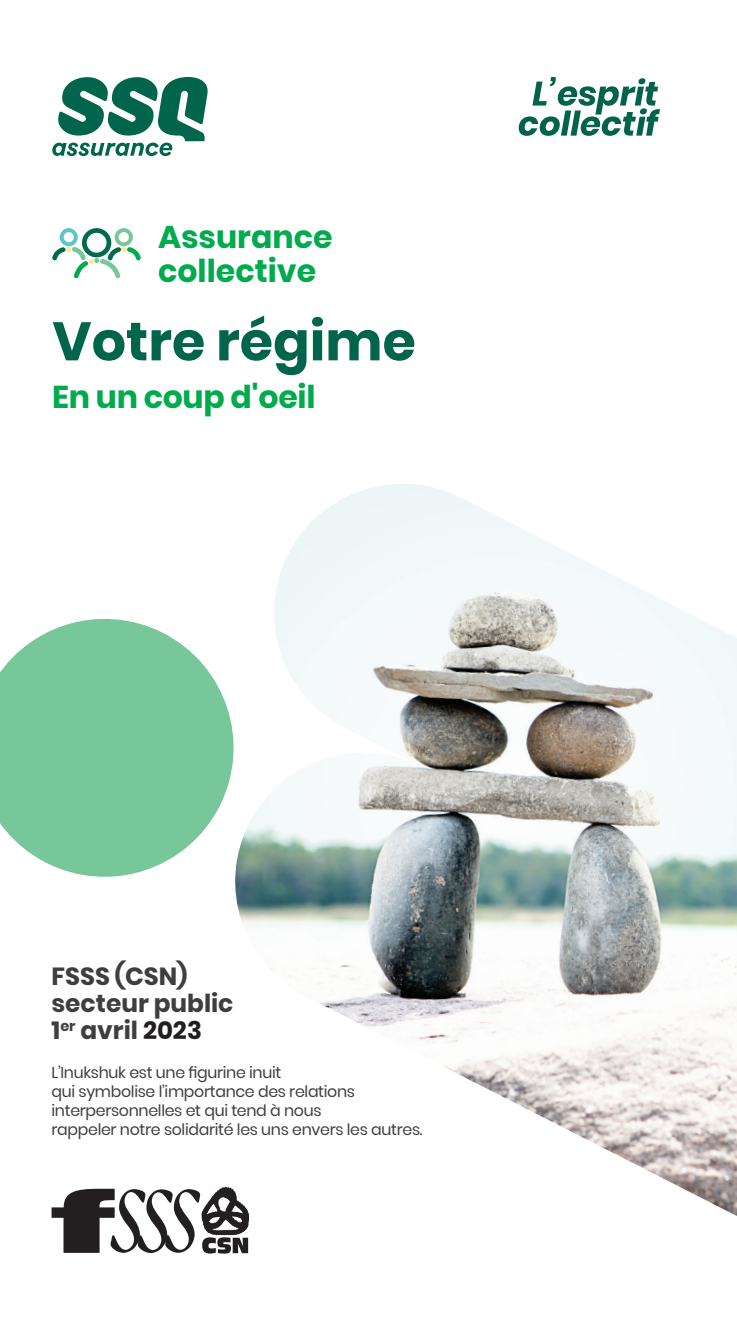
<style>
.page{position:relative;width:737px;height:1329px;background:#fff}
.page>*{position:absolute;margin:0;border:0;box-sizing:border-box;transform-origin:0 0}
.ti{font:700 54px "Poppins";color:#00654b}
.t1{font:700 31.5px "Poppins";color:#00ab4d}
.t2{font:700 24.75px "Poppins";color:#3e3e3f}
.t3{font:15.75px/18.9px "Poppins";letter-spacing:-.02em;color:#3e3e3f}
.s1{color:#231f20}
</style>
<div class="page">
<svg style="left:52px;top:1188px;width:197px;height:65px"></svg>
<svg style="left:0;top:618px;width:217px;height:259px;background:#89cea8"></svg>
<img style="left:217px;top:484px;width:520px;height:731px">
<svg style="left:52px;top:77px;width:156px;height:79px"></svg>
<svg style="left:518px;top:77px;width:142px;height:59px"></svg>
<svg style="left:52px;top:228px;width:89px;height:50px"></svg>
<p class="t1" style="left:158px;top:219px;width:176px">Assurance</p>
<p class="t1" style="left:158px;top:252px;width:160px">collective</p>
<p class="ti" style="left:52px;top:310px;width:365px">Votre régime</p>
<p class="t1" style="left:52px;top:379px;width:264px">En un coup d'oeil</p>
<p class="t2" style="left:52px;top:962px;width:137px">FSSS (CSN)</p>
<p class="t2" style="left:52px;top:989px;width:183px">secteur public</p>
<p class="t2" style="left:52px;top:1016px;width:152px">1<sup>er</sup> avril <span class="s1">2023</span></p>
<p class="t3" style="left:52px;top:1063px;width:372px">L’Inukshuk est une figurine inuit<br>qui symbolise l’importance des relations interpersonnelles et qui tend à nous<br>rappeler notre solidarité les uns envers les autres.</p>
</div>
